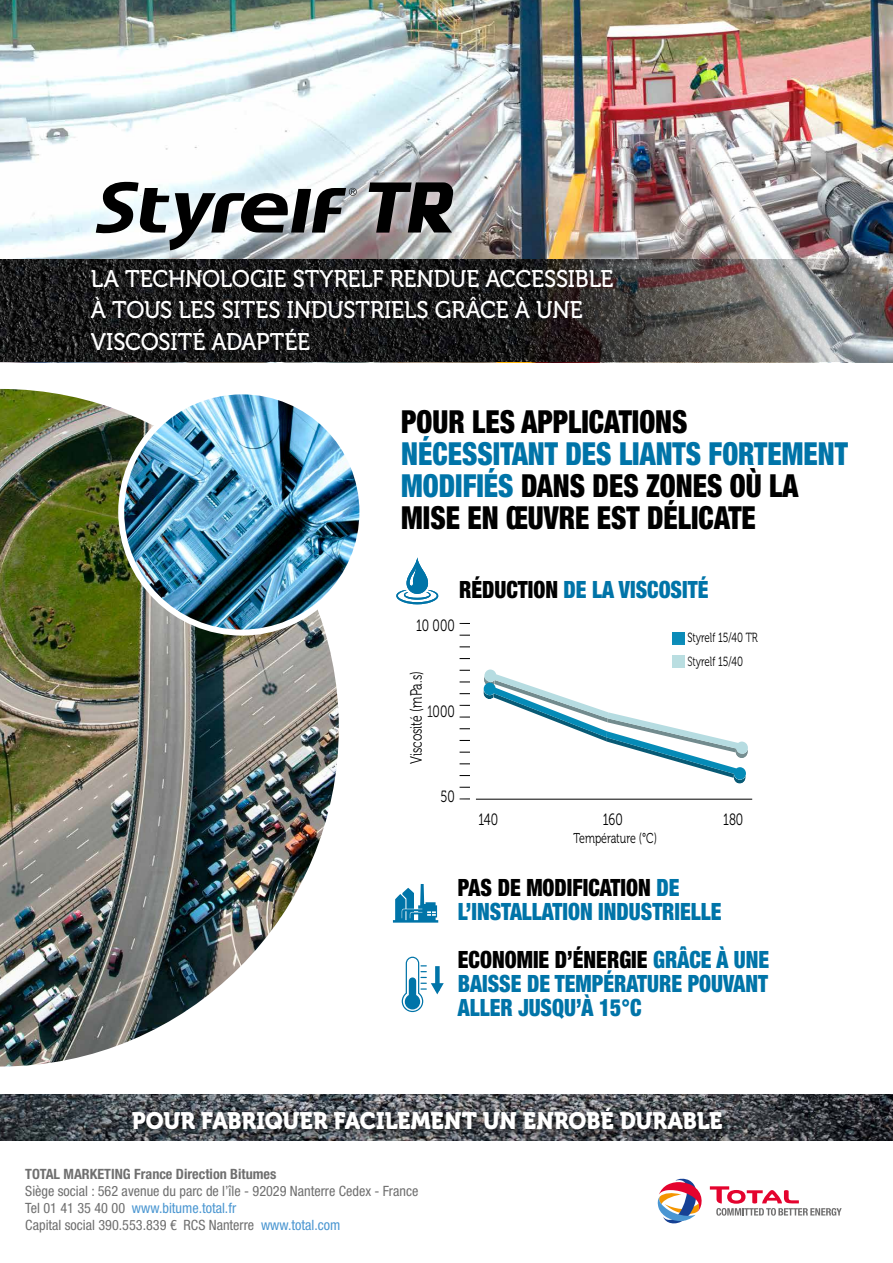
<style>
.page{position:relative;width:893px;height:1263px;background:#fff}
.page>*{position:absolute;margin:0;border:0;box-sizing:border-box;transform-origin:0 0}
.t1{font:900 condensed 31.8px/32px "Helvetica Neue LT Std";color:#000;scale:.9 1}
.t2{font:24px/31.5px "Museo 500";letter-spacing:-.01em;color:#fff;scale:.95 1}
.t3{font:900 condensed 23.85px/24px "Helvetica Neue LT Std";color:#0074a8;scale:.9 1}
.t4{font:23.7px "Museo 900";letter-spacing:-.01em;color:#fff;scale:.95 1}
.t5{font:16.35px "Museo 300";color:#000;scale:.75 1}
.t6{font:condensed 14.25px/17.1px "Helvetica Neue LT Std";color:#6f6f6f}
.t7{font:700 condensed 14.25px "Helvetica Neue LT Std";color:#6f6f6f}
.t8{font:14.25px "Museo 300";color:#000;scale:.75 1}
.t9{font:13.2px/24.5px "Museo 300";color:#000;scale:.75 1}
.t10{font:9px "Myriad Pro";color:#000;scale:.96 1}
.s1{color:#0074a8}
.s2{color:#000}
.s3{color:#4a96d1}
</style>
<div class="page">
<img style="left:0;top:1094px;width:893px;height:46px">
<img style="left:0;top:0;width:893px;height:260px">
<img style="left:0;top:260px;width:893px;height:102px">
<svg style="left:81px;top:166px;width:387px;height:99px"></svg>
<svg style="left:96px;top:178px;width:261px;height:72px"></svg>
<svg style="left:369px;top:182px;width:84px;height:51px;background:#504d4e"></svg>
<svg style="left:710px;top:1186px;width:132px;height:30px"></svg>
<svg style="left:657px;top:1178px;width:45px;height:46px"></svg>
<svg style="left:396px;top:557px;width:42px;height:45px"></svg>
<svg style="left:483px;top:669px;width:265px;height:115px"></svg>
<div style="left:674px;top:643px;width:82px;height:40px;background:#fff"></div>
<div style="left:672px;top:632px;width:12px;height:13px;background:#0a8bb8"></div>
<div style="left:656px;top:639px;width:44px;height:45px;background:#fff"></div>
<div style="left:672px;top:655px;width:12px;height:13px;background:#badee1"></div>
<hr style="left:476px;top:799px;width:276px;height:1px;background:#000">
<img style="left:0;top:362px;width:365px;height:705px">
<img style="left:121px;top:391px;width:241px;height:242px;border-radius:121px">
<div style="left:118px;top:388px;width:247px;height:248px;border:6px solid #fff;border-radius:50%"></div>
<svg style="left:393px;top:884px;width:45px;height:39px"></svg>
<svg style="left:402px;top:957px;width:42px;height:55px"></svg>
<div style="left:128px;top:1102px;width:605px;height:38px;background:#000;opacity:.75"></div>
<h2 class="t2" style="left:91px;top:263px;width:551px">LA TECHNOLOGIE STYRELF RENDUE ACCESSIBLE<br>À TOUS LES SITES INDUSTRIELS GRÂCE À UNE<br>VISCOSITÉ ADAPTÉE</h2>
<h1 class="t1" style="left:401px;top:405px;width:320px">POUR LES APPLICATIONS</h1>
<h1 class="t1" style="left:401px;top:437px;width:498px"><span class="s1">NÉCESSITANT DES LIANTS FORTEMENT<br>MODIFIÉS</span> DANS DES ZONES OÙ LA<br>MISE EN ŒUVRE EST DÉLICATE</h1>
<h3 class="t3" style="left:459px;top:577px;width:279px"><span class="s2">RÉDUCTION</span> DE LA VISCOSITÉ</h3>
<p class="t5" style="left:416px;top:617px;width:53px">10 000</p>
<p class="t5" style="left:407px;top:764px;width:126px;rotate:-90deg">Viscosité (mPa.s)</p>
<p class="t5" style="left:427px;top:702px;width:38px">1000</p>
<p class="t5" style="left:440px;top:788px;width:20px">50</p>
<p class="t9" style="left:687px;top:625px;width:95px">Styrelf 15/40 TR<br>Styrelf 15/40</p>
<p class="t5" style="left:478px;top:811px;width:28px">140</p>
<p class="t5" style="left:603px;top:811px;width:28px">160</p>
<p class="t5" style="left:723px;top:811px;width:28px">180</p>
<p class="t8" style="left:573px;top:831px;width:113px">Température (°C)</p>
<p class="t10" style="left:481px;top:821px;width:15px">140</p>
<p class="t10" style="left:609px;top:821px;width:15px">160</p>
<h3 class="t3" style="left:458px;top:875px;width:294px"><span class="s2">PAS DE MODIFICATION</span> DE<br>L’INSTALLATION INDUSTRIELLE</h3>
<h3 class="t3" style="left:458px;top:947px;width:347px;text-align:justify"><span class="s2">ECONOMIE D’ÉNERGIE</span> GRÂCE À UNE BAISSE DE TEMPÉRATURE POUVANT ALLER JUSQU’À 15°C</h3>
<h3 class="t4" style="left:132px;top:1107px;width:623px">POUR FABRIQUER FACILEMENT UN ENROBÉ DURABLE</h3>
<p class="t7" style="left:25px;top:1165px;width:253px">TOTAL MARKETING France Direction Bitumes</p>
<p class="t6" style="left:25px;top:1182px;width:395px">Siège social : 562 avenue du parc de l’île - 92029 Nanterre Cedex - France<br>Tel 01 41 35 40 00 <span class="s3">www.bitume.total.fr<br></span>Capital social 390.553.839 € RCS Nanterre <span class="s3">www.total.com</span></p>
</div>
